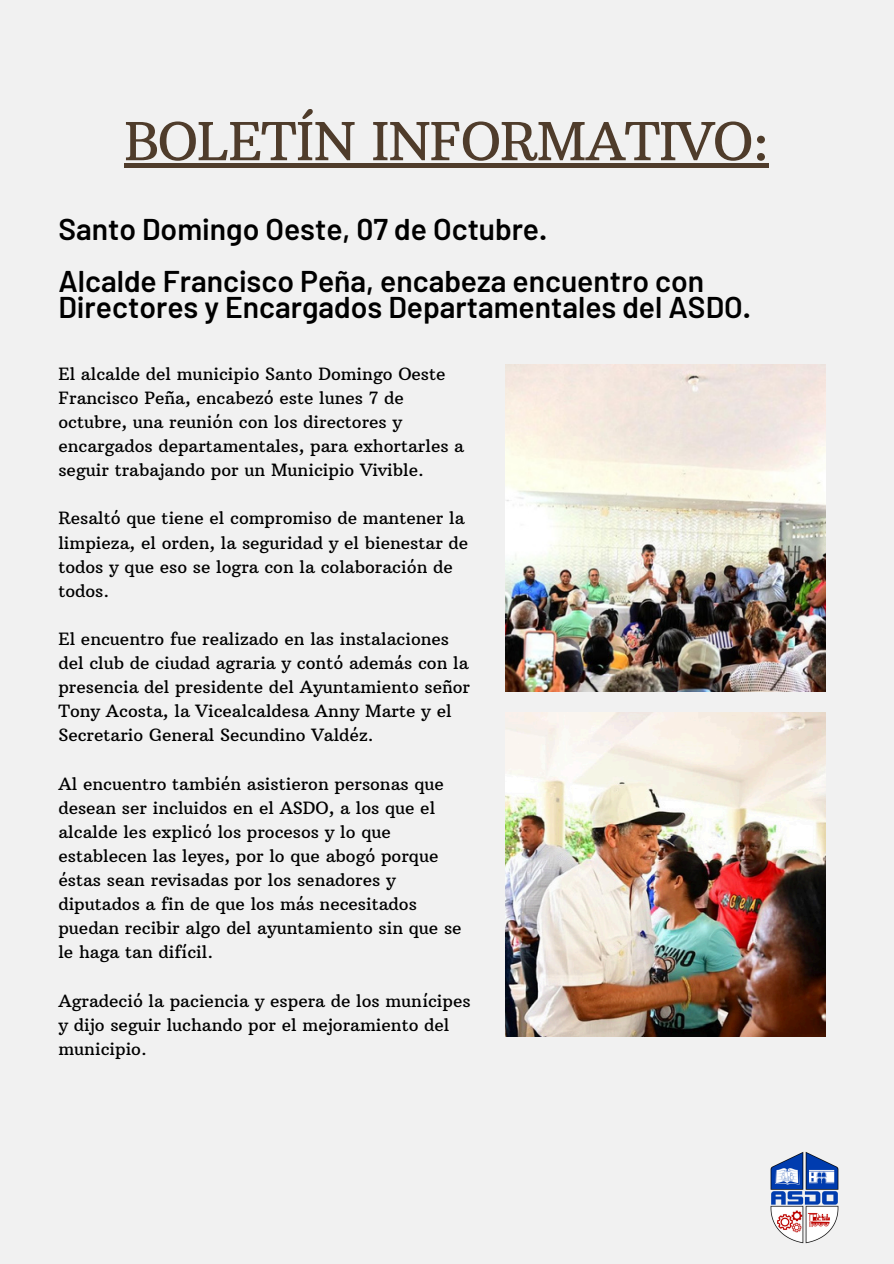
<style>
.page{position:relative;width:894px;height:1264px;background:#fff}
.page>*{position:absolute;margin:0;border:0;box-sizing:border-box;transform-origin:0 0}
.t1{font:52.2px "Arbutus Slab";letter-spacing:-.02em;color:#4f3c2b}
.t2{font:600 30px/25.8px "Barlow";color:#000}
.t3{font:17.25px/24.2px "Arbutus Slab";color:#000}
</style>
<div class="page">
<div style="left:0;top:0;width:893px;height:1263px;background:#f1f1f1"></div>
<img style="left:505px;top:364px;width:320px;height:327px">
<img style="left:770px;top:1152px;width:69px;height:92px">
<img style="left:505px;top:712px;width:320px;height:324px">
<hr style="left:124px;top:164px;width:644px;height:4px;background:#4f3c2b">
<h1 class="t1" style="left:124px;top:109px;width:646px">BOLETÍN INFORMATIVO:</h1>
<h2 class="t2" style="left:58px;top:215px;width:490px">Santo Domingo Oeste, 07 de Octubre.</h2>
<h2 class="t2" style="left:58px;top:267px;width:693px">Alcalde Francisco Peña, encabeza encuentro con<br>Directores y Encargados Departamentales del ASDO.</h2>
<p class="t3" style="left:58px;top:361px;width:407px">El alcalde del municipio Santo Domingo Oeste Francisco Peña, encabezó este lunes 7 de octubre, una reunión con los directores y encargados departamentales, para exhortarles a seguir trabajando por un Municipio Vivible.</p>
<p class="t3" style="left:58px;top:506px;width:411px">Resaltó que tiene el compromiso de mantener la limpieza, el orden, la seguridad y el bienestar de todos y que eso se logra con la colaboración de todos.</p>
<p class="t3" style="left:58px;top:626px;width:413px">El encuentro fue realizado en las instalaciones del club de ciudad agraria y contó además con la presencia del presidente del Ayuntamiento señor Tony Acosta, la Vicealcaldesa Anny Marte y el Secretario General Secundino Valdéz.</p>
<p class="t3" style="left:58px;top:771px;width:404px">Al encuentro también asistieron personas que desean ser incluidos en el ASDO, a los que el alcalde les explicó los procesos y lo que establecen las leyes, por lo que abogó porque éstas sean revisadas por los senadores y diputados a fin de que los más necesitados puedan recibir algo del ayuntamiento sin que se le haga tan difícil.</p>
<p class="t3" style="left:58px;top:988px;width:413px">Agradeció la paciencia y espera de los munícipes y dijo seguir luchando por el mejoramiento del municipio.</p>
</div>
